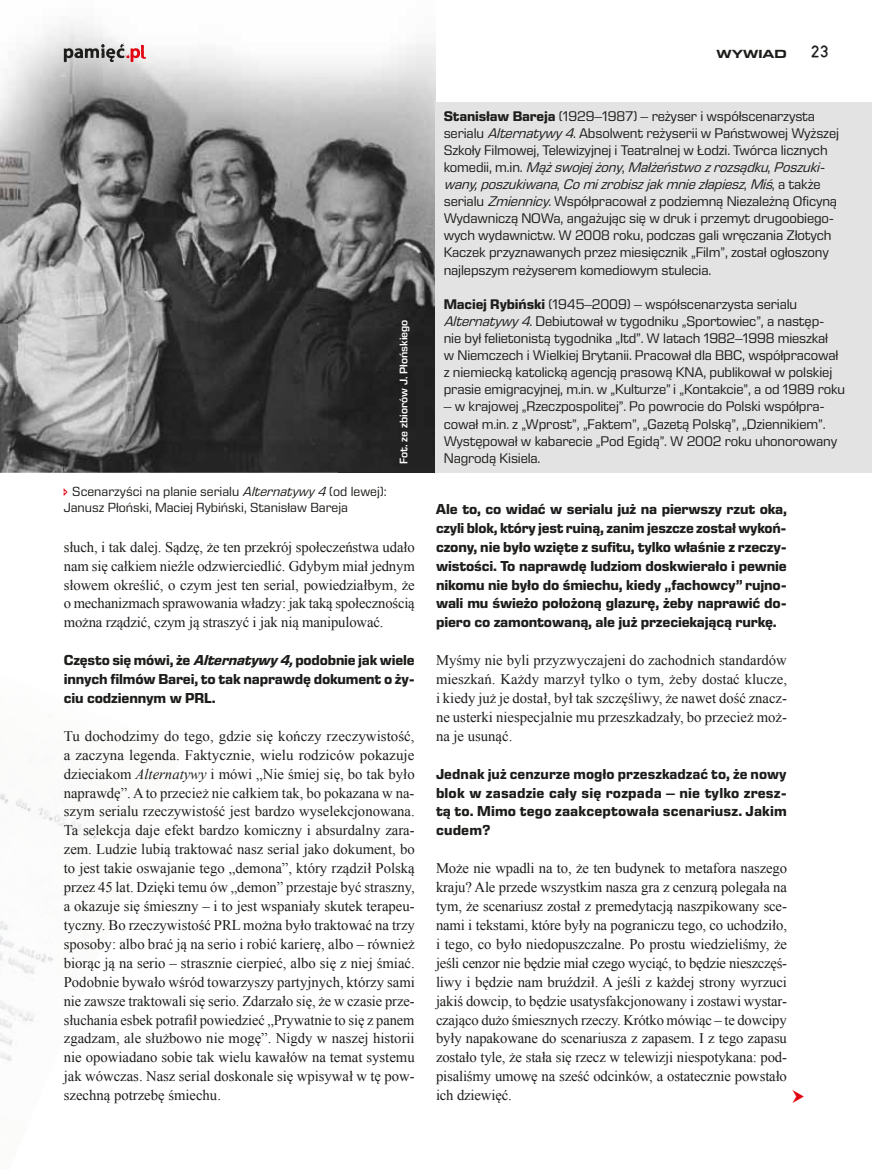
<style>
.page{position:relative;width:872px;height:1170px;background:#fff}
.page>*{position:absolute;margin:0;border:0;box-sizing:border-box;transform-origin:0 0}
.t1{font:14.7px/18.9px "Times New Roman";letter-spacing:-.005em;color:#1d1d1b;text-align:justify}
.t2{font:700 14.7px/18.9px "Eurostile Next LT Pro";letter-spacing:-.01em;color:#1d1d1b;text-align:justify}
.t3{font:14.25px/17.1px "Eurostile Next LT Pro";letter-spacing:-.01em;color:#1d1d1b}
.t4{font:13.5px/16.2px "Eurostile Next LT Pro";color:#1d1d1b}
.t5{font:700 expanded 12px "Eurostile Next LT Pro";color:#1d1d1b}
.t6{font:12px "Copystruct Normal";color:#1d1d1b}
.t7{font:600 11.25px "Eurostile Next LT Pro";color:#fff}
.s1{font-style:italic}
.s2{font-weight:700}
</style>
<div class="page">
<img style="left:0;top:715px;width:97px;height:123px">
<img style="left:0;top:838px;width:96px;height:111px">
<img style="left:0;top:949px;width:53px;height:112px">
<img style="left:0;top:24px;width:435px;height:448px">
<img style="left:0;top:164px;width:17px;height:222px">
<div style="left:435px;top:102px;width:436px;height:370px;background:#e3e3e3"></div>
<svg style="left:64px;top:43px;width:82px;height:19px;background:#b19fa0"></svg>
<p class="t5" style="left:716px;top:47px;width:72px">WYWIAD</p>
<p class="t6" style="left:812px;top:44px;width:19px">23</p>
<p class="t4" style="left:64px;top:483px;width:324px;text-indent:9px">Scenarzyści na planie serialu <span class="s1">Alternatywy4</span> (od lewej):<br>Janusz Płoński, Maciej Rybiński, Stanisław Bareja</p>
<p class="t7" style="left:397px;top:464px;width:146px;rotate:-90deg">Fot. ze zbiorów J. Płońskiego</p>
<p class="t1" style="left:64px;top:537px;width:352px">słuch, i tak dalej. Sądzę, że ten przekrój społeczeństwa udało nam się całkiem nieźle odzwierciedlić. Gdybym miał jednym słowem określić, o czym jest ten serial, powiedziałbym, że o mechanizmach sprawowania władzy: jak taką społecznością można rządzić, czym ją straszyć i jak nią manipulować.</p>
<p class="t2" style="left:64px;top:651px;width:352px">Często się mówi, że <span class="s1">Alternatywy4,</span>podobnie jak wiele innych filmów Barei, to tak naprawdę dokument o ży&shy;ciu codziennym w PRL.</p>
<p class="t1" style="left:64px;top:726px;width:352px">Tu dochodzimy do tego, gdzie się kończy rzeczywistość, a zaczyna legenda. Faktycznie, wielu rodziców pokazuje dzieciakom <span class="s1">Alternatywy</span> i mówi „Nie śmiej się, bo tak było naprawdę”. A to przecież nie całkiem tak, bo pokazana w na&shy;szym serialu rzeczywistość jest bardzo wyselekcjonowana.<br>Ta selekcja daje efekt bardzo komiczny i absurdalny zara&shy;zem. Ludzie lubią traktować nasz serial jako dokument, bo to jest takie oswajanie tego „demona”, który rządził Polską przez 45 lat. Dzięki temu ów „demon” przestaje być straszny, a okazuje się śmieszny – i to jest wspaniały skutek terapeu&shy;tyczny. Bo rzeczywistość PRL można było traktować na trzy sposoby: albo brać ją na serio i robić karierę, albo – również biorąc ją na serio – strasznie cierpieć, albo się z niej śmiać.<br>Podobnie bywało wśród towarzyszy partyjnych, którzy sami nie zawsze traktowali się serio. Zdarzało się, że w czasie prze&shy;słuchania esbek potrafił powiedzieć „Prywatnie to się z panem zgadzam, ale służbowo nie mogę”. Nigdy w naszej historii nie opowiadano sobie tak wielu kawałów na temat systemu jak wówczas. Nasz serial doskonale się wpisywał w tę pow&shy;szechną potrzebę śmiechu.</p>
<p class="t3" style="left:444px;top:107px;width:397px"><span class="s2">Stanisław Bareja</span> (1929–1987) – reżyser i współscenarzysta serialu <span class="s1">Alternatywy4</span>. Absolwent reżyserii w Państwowej Wyższej Szkoły Filmowej, Telewizyjnej i Teatralnej w Łodzi. Twórca licznych<br>k o m e d i i , m . i n . <span class="s1">Mążswojejżony</span>, <span class="s1">Małżeństwozrozsądku</span>, <span class="s1">Poszuki&shy;wany,poszukiwana</span>, <span class="s1">Comizrobiszjakmniezłapiesz</span>, <span class="s1">Miś</span>, a t a k ż e serialu <span class="s1">Zmiennicy</span>. Współpracował z podziemną Niezależną Oficyną Wydawniczą NOWa, angażując się w druk i przemyt drugoobiego&shy;wych wydawnictw. W 2008 roku, podczas gali wręczania Złotych Kaczek przyznawanych przez miesięcznik „Film”, został ogłoszony najlepszym reżyserem komediowym stulecia.</p>
<p class="t3" style="left:444px;top:295px;width:403px"><span class="s2">Maciej Rybiński</span> (1945–2009) – współscenarzysta serialu <span class="s1">Alternatywy4</span>. Debiutował w tygodniku „Sportowiec”, a następ&shy;nie był felietonistą tygodnika „Itd”. W latach 1982–1998 mieszkał<br>w Niemczech i Wielkiej Brytanii. Pracował dla BBC, współpracował z niemiecką katolicką agencją prasową KNA, publikował w polskiej prasie emigracyjnej, m.in. w „Kulturze” i „Kontakcie”, a od 1989 roku</p>
<p class="t3" style="left:444px;top:398px;width:395px">– w krajowej „Rzeczpospolitej”. Po powrocie do Polski współpra&shy;cował m.in. z „Wprost”, „Faktem”, „Gazetą Polską”, „Dziennikiem”.<br>Występował w kabarecie „Pod Egidą”. W 2002 roku uhonorowany Nagrodą Kisiela.</p>
<p class="t2" style="left:436px;top:499px;width:352px">Ale to, co widać w serialu już na pierwszy rzut oka, czyli blok, który jest ruiną, zanim jeszcze został wykoń&shy;czony, nie było wzięte z sufitu, tylko właśnie z rzeczy&shy;wistości. To naprawdę ludziom doskwierało i pewnie nikomu nie było do śmiechu, kiedy „fachowcy” rujno&shy;wali mu świeżo położoną glazurę, żeby naprawić do&shy;piero co zamontowaną, ale już przeciekającą rurkę.</p>
<p class="t1" style="left:436px;top:650px;width:352px">Myśmy nie byli przyzwyczajeni do zachodnich standardów mieszkań. Każdy marzył tylko o tym, żeby dostać klucze, i kiedy już je dostał, był tak szczęśliwy, że nawet dość znacz&shy;ne usterki niespecjalnie mu przeszkadzały, bo przecież moż&shy;na je usunąć.</p>
<p class="t2" style="left:436px;top:764px;width:352px">Jednak już cenzurze mogło przeszkadzać to, że nowy blok w zasadzie cały się rozpada – nie tylko zresz&shy;tą to. Mimo tego zaakceptowała scenariusz. Jakim cudem?</p>
<p class="t1" style="left:436px;top:858px;width:352px">Może nie wpadli na to, że ten budynek to metafora naszego kraju? Ale przede wszystkim nasza gra z cenzurą polegała na tym, że scenariusz został z premedytacją naszpikowany sce&shy;nami i tekstami, które były na pograniczu tego, co uchodziło, i tego, co było niedopuszczalne. Po prostu wiedzieliśmy, że jeśli cenzor nie będzie miał czego wyciąć, to będzie nieszczęś&shy;liwy i będzie nam bruździł. A jeśli z każdej strony wyrzuci jakiś dowcip, to będzie usatysfakcjonowany i zostawi wystar&shy;czająco dużo śmiesznych rzeczy. Krótko mówiąc – te dowcipy były napakowane do scenariusza z zapasem. I z tego zapasu zostało tyle, że stała się rzecz w telewizji niespotykana: pod&shy;pisaliśmy umowę na sześć odcinków, a ostatecznie powstało ich dziewięć.</p>
</div>
